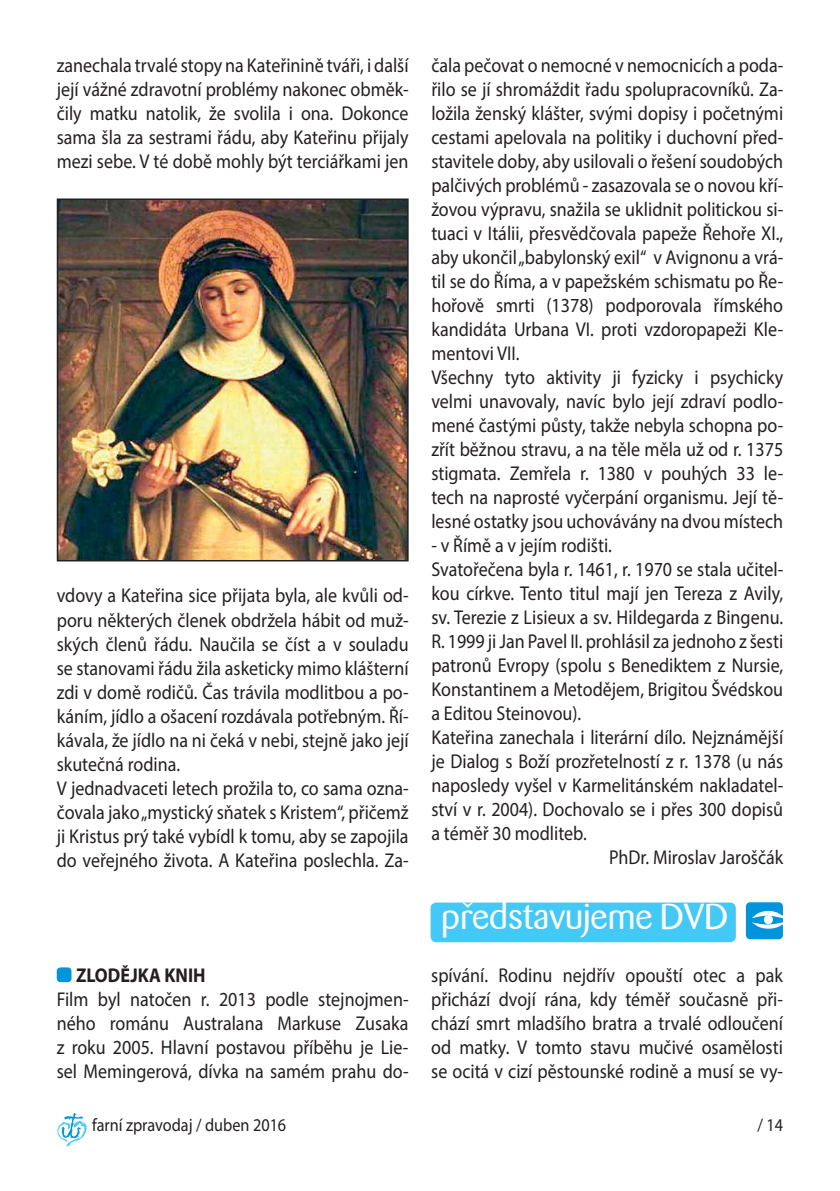
<style>
.page{position:relative;width:840px;height:1191px;background:#fff}
.page>*{position:absolute;margin:0;border:0;box-sizing:border-box;transform-origin:0 0}
.t1{font:36px "Barmeno";color:#fff}
.t2{font:20px/24px "Myriad Pro";color:#231f20;text-align:justify;scale:.9 1}
.t3{font:700 20px "Myriad Pro";color:#231f20;scale:.9 1}
.t4{font:18px "Myriad Pro";color:#231f20;scale:.9 1}
</style>
<div class="page">
<svg style="left:57px;top:1113px;width:30px;height:33px"></svg>
<img style="left:59px;top:200px;width:347px;height:359px">
<div style="left:57px;top:198px;width:351px;height:363px;border:1px solid #231f20"></div>
<div style="left:57px;top:967px;width:14px;height:15px;background:#0095da;border-radius:4px"></div>
<div style="left:430px;top:902px;width:305px;height:40px;background:#44c8f5;border-radius:6px"></div>
<div style="left:745px;top:902px;width:37px;height:37px;background:#0095da;border-radius:4px"></div>
<svg style="left:752px;top:910px;width:31px;height:18px"></svg>
<div style="left:763px;top:915px;width:9px;height:9px;background:#fff;border-radius:50%"></div>
<svg style="left:462px;top:902px;width:10px;height:5px"></svg>
<p class="t2" style="left:57px;top:55px;width:392px">zanechala trvalé stopy na Kateřinině tváři, i další její vážné zdravotní problémy nakonec obměk&shy;čily matku natolik, že svolila i ona. Dokonce sama šla za sestrami řádu, aby Kateřinu přijaly mezi sebe. V té době mohly být terciářkami jen</p>
<p class="t2" style="left:57px;top:586px;width:392px;text-align:left">vdovy a Kateřina sice přijata byla, ale kvůli od&shy;poru některých členek obdržela hábit od muž&shy;ských členů řádu. Naučila se číst a v souladu se stanovami řádu žila asketicky mimo klášterní zdi v domě rodičů. Čas trávila modlitbou a po&shy;káním, jídlo a ošacení rozdávala potřebným. Ří&shy;kávala, že jídlo na ni čeká v nebi, stejně jako její skutečná rodina.<br>V jednadvaceti letech prožila to, co sama ozna&shy;čovala jako „mystický sňatek s Kristem“, přičemž ji Kristus prý také vybídl k tomu, aby se zapojila do veřejného života. A Kateřina poslechla. Za-</p>
<p class="t3" style="left:76px;top:968px;width:145px">ZLODĚJKA KNIH</p>
<p class="t2" style="left:57px;top:989px;width:392px">Film byl natočen r. 2013 podle stejnojmen&shy;ného románu Australana Markuse Zusaka z roku 2005. Hlavní postavou příběhu je Lie&shy;sel Memingerová, dívka na samém prahu do-</p>
<p class="t2" style="left:431px;top:55px;width:392px;text-align:left">čala pečovat o nemocné v nemocnicích a poda&shy;řilo se jí shromáždit řadu spolupracovníků. Za&shy;ložila ženský klášter, svými dopisy i početnými cestami apelovala na politiky i duchovní před&shy;stavitele doby, aby usilovali o řešení soudobých palčivých problémů - zasazovala se o novou kří&shy;žovou výpravu, snažila se uklidnit politickou si&shy;tuaci v Itálii, přesvědčovala papeže Řehoře XI., aby ukončil „babylonský exil“ v Avignonu a vrá&shy;til se do Říma, a v papežském schismatu po Ře&shy;hořově smrti (1378) podporovala římského kandidáta Urbana VI. proti vzdoropapeži Kle&shy;mentovi VII.<br>Všechny tyto aktivity ji fyzicky i psychicky velmi unavovaly, navíc bylo její zdraví podlo&shy;mené častými půsty, takže nebyla schopna po&shy;zřít běžnou stravu, a na těle měla už od r. 1375 stigmata. Zemřela r. 1380 v pouhých 33 le&shy;tech na naprosté vyčerpání organismu. Její tě&shy;lesné ostatky jsou uchovávány na dvou místech</p>
<p class="t2" style="left:431px;top:535px;width:202px">- v Římě a v jejím rodišti.</p>
<p class="t2" style="left:431px;top:559px;width:392px">Svatořečena byla r. 1461, r. 1970 se stala učitel-</p>
<p class="t2" style="left:431px;top:583px;width:392px">kou církve. Tento titul mají jen Tereza z Avily,</p>
<p class="t2" style="left:431px;top:607px;width:392px">sv. Terezie z Lisieux a sv. Hildegarda z Bingenu.</p>
<p class="t2" style="left:431px;top:631px;width:392px">R. 1999 ji Jan Pavel II. prohlásil za jednoho z šesti</p>
<p class="t2" style="left:431px;top:655px;width:392px">patronů Evropy (spolu s Benediktem z Nursie,</p>
<p class="t2" style="left:431px;top:679px;width:392px">Konstantinem a Metodějem, Brigitou Švédskou</p>
<p class="t2" style="left:431px;top:703px;width:168px">a Editou Steinovou).</p>
<p class="t2" style="left:431px;top:727px;width:392px">Kateřina zanechala i literární dílo. Nejznámější</p>
<p class="t2" style="left:431px;top:751px;width:392px">je Dialog s Boží prozřetelností z r. 1378 (u nás</p>
<p class="t2" style="left:431px;top:775px;width:392px">naposledy vyšel v Karmelitánském nakladatel-</p>
<p class="t2" style="left:431px;top:799px;width:392px">ství v r. 2004). Dochovalo se i přes 300 dopisů</p>
<p class="t2" style="left:431px;top:823px;width:174px">a téměř 30 modliteb.</p>
<p class="t2" style="left:608px;top:847px;width:195px">PhDr. Miroslav Jaroščák</p>
<h1 class="t1" style="left:441px;top:897px;width:288px">predstavujeme DVD</h1>
<p class="t2" style="left:431px;top:965px;width:392px">spívání. Rodinu nejdřív opouští otec a pak přichází dvojí rána, kdy téměř současně při&shy;chází smrt mladšího bratra a trvalé odloučení od matky. V tomto stavu mučivé osamělosti se ocitá v cizí pěstounské rodině a musí se vy-</p>
<p class="t4" style="left:92px;top:1118px;width:217px">farní zpravodaj / duben 2016</p>
<p class="t4" style="left:757px;top:1118px;width:30px">/ 14</p>
</div>
